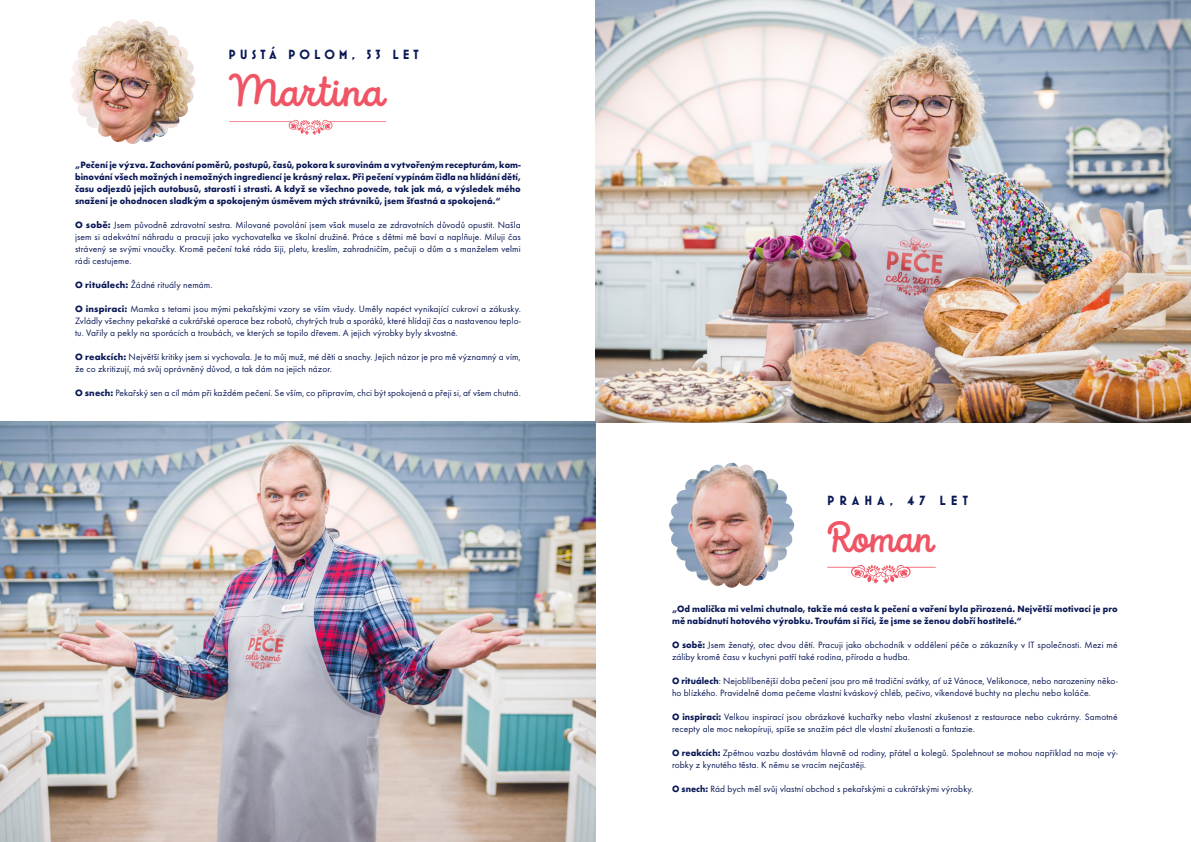
<style>
.page{position:relative;width:1191px;height:842px;background:#fff}
.page>*{position:absolute;margin:0;border:0;box-sizing:border-box;transform-origin:0 0}
.FOTO_POPISEK{font:600 44.8px "Intro Script";color:#ef5564}
.FOTO_POPISEK-2{font:600 43px "Intro Script";letter-spacing:-.01em;color:#ef5564;scale:.94 1}
.FOTO_POPISEK-3{font:700 13.5px "Mostra One CZ";letter-spacing:.3em;color:#091855}
.FOTO_POPISEK-4{font:700 13.5px "Mostra One CZ";letter-spacing:.39em;color:#091855}
.text{font:9.5px/12px "Futura TOT";letter-spacing:.01em;color:#091855}
.text-2{font:700 9.5px/12px "Futura TOT";letter-spacing:.005em;color:#091855;scale:.95 1}
.s1{font-weight:700}
</style>
<div class="page">
<svg style="left:229px;top:120px;width:157px;height:15px"></svg>
<img style="left:595px;top:0;width:596px;height:422px">
<img style="left:70px;top:19px;width:125px;height:125px">
<img style="left:669px;top:463px;width:125px;height:125px">
<img style="left:0;top:422px;width:595px;height:420px">
<svg style="left:827px;top:565px;width:108px;height:18px"></svg>
<p class="FOTO_POPISEK-3" style="left:228px;top:48px;width:192px">PUSTÁ POLOM, 53 LET</p>
<p class="FOTO_POPISEK" style="left:228px;top:64px;width:159px">Martina</p>
<p class="text-2" style="left:75px;top:159px;width:470px;text-align:justify">„Pečení je výzva. Zachování poměrů, postupů, časů, pokora k surovinám a vytvořeným recepturám, kom&shy;binování všech možných i nemožných ingrediencí je krásný relax. Při pečení vypínám čidla na hlídání dětí, času odjezdů jejich autobusů, starosti i strasti. A když se všechno povede, tak jak má, a výsledek mého snažení je ohodnocen sladkým a spokojeným úsměvem mých strávníků, jsem šťastná a spokojená.“</p>
<p class="text" style="left:75px;top:219px;width:447px;text-align:justify"><span class="s1">O sobě:</span> Jsem původně zdravotní sestra. Milované povolání jsem však musela ze zdravotních důvodů opustit. Našla jsem si adekvátní náhradu a pracuji jako vychovatelka ve školní družině. Práce s dětmi mě baví a naplňuje. Miluji čas strávený se svými vnoučky. Kromě pečení také ráda šiji, pletu, kreslím, zahradničím, pečuji o dům a s manželem velmi rádi cestujeme.</p>
<p class="text" style="left:75px;top:279px;width:139px"><span class="s1">O rituálech:</span> Žádné rituály nemám.</p>
<p class="text" style="left:75px;top:303px;width:447px;text-align:justify"><span class="s1">O inspiraci:</span> Mamka s tetami jsou mými pekařskými vzory se vším všudy. Uměly napéct vynikající cukroví a zákusky.<br>Zvládly všechny pekařské a cukrářské operace bez robotů, chytrých trub a sporáků, které hlídají čas a nastavenou teplo&shy;tu. Vařily a pekly na sporácích a troubách, ve kterých se topilo dřevem. A jejich výrobky byly skvostné.</p>
<p class="text" style="left:75px;top:351px;width:447px"><span class="s1">O reakcích:</span> Největší kritiky jsem si vychovala. Je to můj muž, mé děti a snachy. Jejich názor je pro mě významný a vím, že co zkritizují, má svůj oprávněný důvod, a tak dám na jejich názor.</p>
<p class="text" style="left:75px;top:387px;width:447px"><span class="s1">O snech:</span> Pekařský sen a cíl mám při každém pečení. Se vším, co připravím, chci být spokojená a přeji si, ať všem chutná.</p>
<p class="FOTO_POPISEK-4" style="left:827px;top:494px;width:142px">PRAHA, 47 LET</p>
<p class="FOTO_POPISEK-2" style="left:825px;top:512px;width:117px">Roman</p>
<p class="text-2" style="left:672px;top:603px;width:471px">„Od malička mi velmi chutnalo, takže má cesta k pečení a vaření byla přirozená. Největší motivací je pro mě nabídnutí hotového výrobku. Troufám si říci, že jsme se ženou dobří hostitelé.“</p>
<p class="text" style="left:672px;top:639px;width:447px"><span class="s1">O sobě:</span> Jsem ženatý, otec dvou dětí. Pracuji jako obchodník v oddělení péče o zákazníky v IT společnosti. Mezi mé záliby kromě času v kuchyni patří také rodina, příroda a hudba.</p>
<p class="text" style="left:672px;top:675px;width:447px"><span class="s1">O rituálech</span>: Nejoblíbenější doba pečení jsou pro mě tradiční svátky, ať už Vánoce, Velikonoce, nebo narozeniny něko&shy;ho blízkého. Pravidelně doma pečeme vlastní kváskový chléb, pečivo, víkendové buchty na plechu nebo koláče.</p>
<p class="text" style="left:672px;top:711px;width:447px"><span class="s1">O inspiraci:</span> Velkou inspirací jsou obrázkové kuchařky nebo vlastní zkušenost z restaurace nebo cukrárny. Samotné recepty ale moc nekopíruji, spíše se snažím péct dle vlastní zkušenosti a fantazie.</p>
<p class="text" style="left:672px;top:747px;width:447px"><span class="s1">O reakcích:</span> Zpětnou vazbu dostávám hlavně od rodiny, přátel a kolegů. Spolehnout se mohou například na moje vý&shy;robky z kynutého těsta. K němu se vracím nejčastěji.</p>
<p class="text" style="left:672px;top:783px;width:303px"><span class="s1">O snech:</span> Rád bych měl svůj vlastní obchod s pekařskými a cukrářskými výrobky.</p>
</div>
